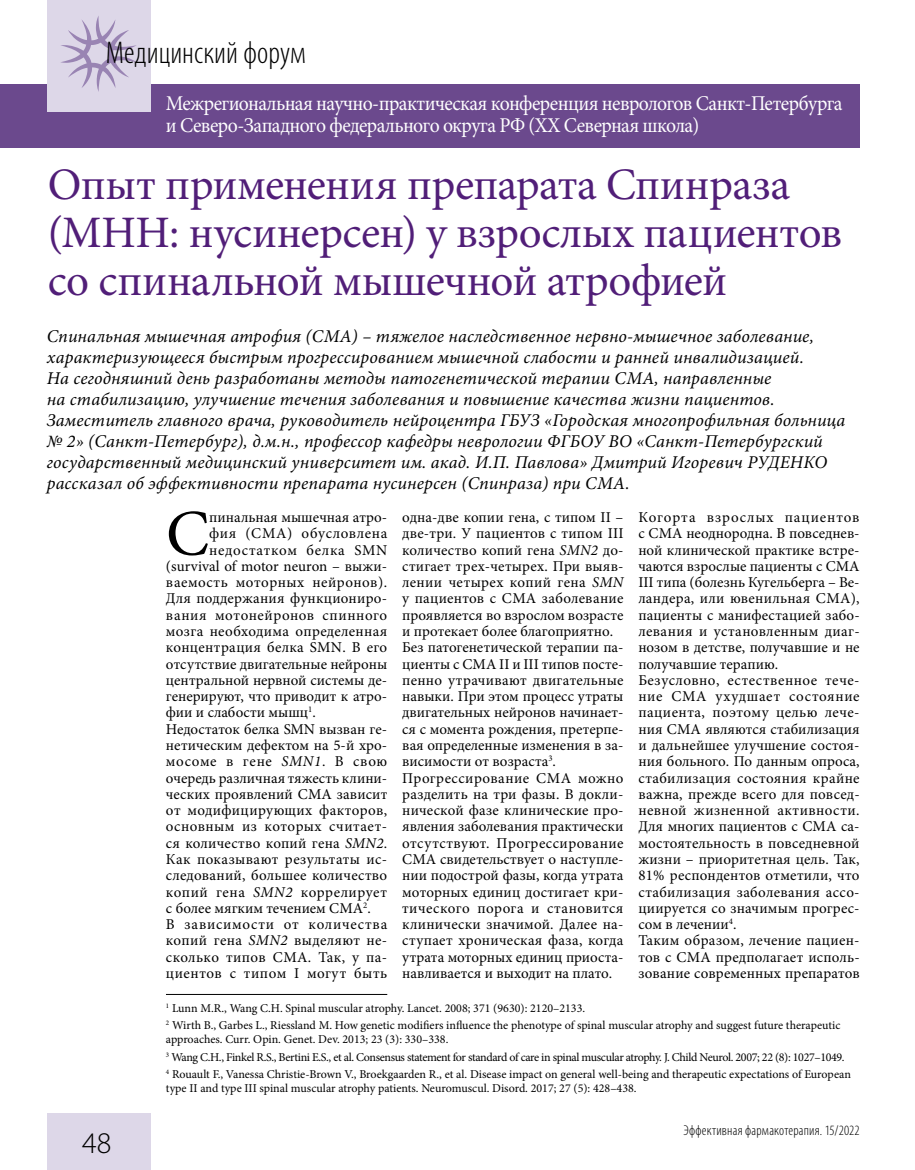
<style>
.page{position:relative;width:915px;height:1170px;background:#fff}
.page>*{position:absolute;margin:0;border:0;box-sizing:border-box;transform-origin:0 0}
.t1{font:65.1px "Minion Pro";color:#000}
.t2{font:45px/48px "Minion Pro";letter-spacing:-.01em;color:#511e78}
.t3{font:300 condensed 31.5px "Myriad Pro";color:#000}
.t4{font:300 30px "Myriad Pro";color:#000}
.t5{font:21px/22.5px "Minion Pro";letter-spacing:-.03em;color:#fff;scale:.94 1}
.t6{font:italic 18px/21px "Minion Pro";letter-spacing:.01em;color:#000}
.t7{font:15px/16.4px "Minion Pro";letter-spacing:.01em;color:#000}
.t8{font:15px "Minion Pro";letter-spacing:.035em;color:#000}
.t9{font:15px "Minion Pro";letter-spacing:.03em;color:#000}
.t10{font:15px "Minion Pro";letter-spacing:.04em;color:#000}
.t11{font:15px "Minion Pro";letter-spacing:.045em;color:#000}
.t12{font:15px "Minion Pro";letter-spacing:.05em;color:#000}
.t13{font:300 condensed 14.25px "Myriad Pro";letter-spacing:.015em;color:#000}
.t14{font:12px/17.7px "Minion Pro";letter-spacing:-.005em;color:#000}
.s1{font-style:italic}
</style>
<div class="page">
<div style="left:0;top:84px;width:859px;height:63px;background:#6b498d"></div>
<div style="left:47px;top:1113px;width:103px;height:56px;background:#ddd7e8"></div>
<div style="left:47px;top:0;width:103px;height:111px;background:#ddd7e8"></div>
<svg style="left:61px;top:16px;width:75px;height:76px"></svg>
<hr style="left:166px;top:994px;width:221px;height:1px;background:#000">
<h3 class="t3" style="left:106px;top:34px;width:201px">Медицинский форум</h3>
<h3 class="t5" style="left:166px;top:92px;width:721px">Межрегиональная научно-практическая конференция неврологов Санкт-Петербурга и Северо-Западного федерального округа РФ (XX Северная школа)</h3>
<h2 class="t2" style="left:48px;top:160px;width:795px">Опыт применения препарата Спинраза (МНН: нусинерсен) у взрослых пациентов со спинальной мышечной атрофией</h2>
<p class="t6" style="left:47px;top:326px;width:799px">Спинальная мышечная атрофия (СМА) – тяжелое наследственное нервно-мышечное заболевание, характеризующееся быстрым прогрессированием мышечной слабости и ранней инвалидизацией.<br>На сегодняшний день разработаны методы патогенетической терапии СМА, направленные<br>на стабилизацию, улучшение течения заболевания и повышение качества жизни пациентов.<br>Заместитель главного врача, руководитель нейроцентра ГБУЗ «Городская многопрофильная больница № 2» (Санкт-Петербург), д.м.н., профессор кафедры неврологии ФГБОУ ВО «Санкт-Петербургский государственный медицинский университет им. акад. И.П. Павлова» Дмитрий Игоревич РУДЕНКО рассказал об эффективности препарата нусинерсен (Спинраза) при СМА.</p>
<h3 class="t4" style="left:82px;top:1126px;width:31px">48</h3>
<h1 class="t1" style="left:166px;top:490px;width:45px">С</h1>
<p class="t7" style="left:209px;top:509px;width:179px">пинальная мышечная атро-</p>
<p class="t7" style="left:402px;top:509px;width:223px">одна-две копии гена, с типом II – две-три. У пациентов с типом III количество копий гена <span class="s1">SMN2</span> до&shy;стигает трех-четырех. При выяв&shy;лении четырех копий гена <span class="s1">SMN </span>у пациентов с СМА заболевание проявляется во взрослом возрасте и протекает более благоприятно.<br>Без патогенетической терапии па&shy;циенты с СМА II и III типов посте&shy;пенно утрачивают двигательные навыки. При этом процесс утраты двигательных нейронов начинает&shy;ся с момента рождения, претерпе&shy;вая определенные изменения в за&shy;висимости от возраста<sup>3</sup>.<br>Прогрессирование СМА можно разделить на три фазы. В докли&shy;нической фазе клинические про&shy;явления заболевания практически отсутствуют. Прогрессирование<br>СМА свидетельствует о наступле&shy;нии подострой фазы, когда утрата моторных единиц достигает кри&shy;тического порога и становится клинически значимой. Далее на&shy;ступает хроническая фаза, когда утрата моторных единиц приоста&shy;навливается и выходит на плато.</p>
<p class="t7" style="left:638px;top:509px;width:223px">Когорта взрослых пациентов с СМА неоднородна. В повседнев&shy;ной клинической практике встре&shy;чаются взрослые пациенты с СМА<br>III типа (болезнь Кугельберга – Ве&shy;ландера, или ювенильная СМА), пациенты с манифестацией забо&shy;левания и установленным диаг&shy;нозом в детстве, получавшие и не получавшие терапию.<br>Безусловно, естественное тече&shy;ние СМА ухудшает состояние пациента, поэтому целью лече&shy;ния СМА являются стабилизация и дальнейшее улучшение состоя&shy;ния больного. По данным опроса, стабилизация состояния крайне важна, прежде всего для повсед&shy;невной жизненной активности.<br>Для многих пациентов с СМА са&shy;мостоятельность в повседневной жизни – приоритетная цель. Так,<br>81% респондентов отметили, что стабилизация заболевания ассо&shy;циируется со значимым прогрес&shy;сом в лечении<sup>4</sup>.<br>Таким образом, лечение пациен&shy;тов с СМА предполагает исполь&shy;зование современных препаратов</p>
<p class="t14" style="left:166px;top:998px;width:675px"><sup>1</sup> Lunn M.R., Wang C.H. Spinal muscular atrophy. Lancet. 2008; 371 (9630): 2120–2133.<br><sup>2</sup> Wirth B., Garbes L., Riessland M. How genetic modifiers influence the phenotype of spinal muscular atrophy and suggest future therapeutic</p>
<p class="t14" style="left:166px;top:1030px;width:686px">approaches. Curr. Opin. Genet. Dev. 2013; 23 (3): 330–338.<br><sup>3</sup> Wang C.H., Finkel R.S., Bertini E.S., et al. Consensus statement for standard of care in spinal muscular atrophy. J. Child Neurol. 2007; 22 (8): 1027–1049.<br><sup>4</sup> Rouault F., Vanessa Christie-Brown V., Broekgaarden R., et al. Disease impact on general well-being and therapeutic expectations of European</p>
<p class="t14" style="left:166px;top:1079px;width:472px">type II and type III spinal muscular atrophy patients. Neuromuscul. Disord. 2017; 27 (5): 428–438.</p>
<p class="t10" style="left:209px;top:523px;width:179px">фия (СМА) обусловлена</p>
<p class="t11" style="left:209px;top:539px;width:179px">недостатком белка SMN</p>
<p class="t7" style="left:166px;top:558px;width:223px">(survival of motor neuron – выжи-</p>
<p class="t8" style="left:166px;top:572px;width:223px">ваемость моторных нейронов).</p>
<p class="t7" style="left:166px;top:590px;width:223px">Для поддержания функциониро-</p>
<p class="t10" style="left:166px;top:604px;width:223px">вания мотонейронов спинного</p>
<p class="t7" style="left:166px;top:623px;width:223px">мозга необходима определенная</p>
<p class="t7" style="left:166px;top:639px;width:223px">концентрация белка SMN. В его</p>
<p class="t7" style="left:166px;top:655px;width:223px">отсутствие двигательные нейроны</p>
<p class="t7" style="left:166px;top:672px;width:223px">центральной нервной системы де-</p>
<p class="t7" style="left:166px;top:688px;width:223px">генерируют, что приводит к атро-</p>
<p class="t7" style="left:166px;top:704px;width:151px">фии и слабости мышц<sup>1</sup>.</p>
<p class="t7" style="left:166px;top:720px;width:223px">Недостаток белка SMN вызван ге-</p>
<p class="t7" style="left:166px;top:737px;width:223px">нетическим дефектом на 5-й хро-</p>
<p class="t11" style="left:166px;top:751px;width:223px">мосоме в гене <span class="s1">SMN1</span>. В свою</p>
<p class="t7" style="left:166px;top:769px;width:223px">очередь различная тяжесть клини-</p>
<p class="t7" style="left:166px;top:785px;width:223px">ческих проявлений СМА зависит</p>
<p class="t7" style="left:166px;top:802px;width:223px">от модифицирующих факторов,</p>
<p class="t9" style="left:166px;top:816px;width:223px">основным из которых считает-</p>
<p class="t7" style="left:166px;top:834px;width:223px">ся количество копий гена <span class="s1">SMN2</span>.</p>
<p class="t7" style="left:166px;top:851px;width:223px">Как показывают результаты ис-</p>
<p class="t7" style="left:166px;top:867px;width:223px">следований, большее количество</p>
<p class="t8" style="left:166px;top:881px;width:223px">копий гена <span class="s1">SMN2</span> коррелирует</p>
<p class="t7" style="left:166px;top:899px;width:206px">с более мягким течением СМА<sup>2</sup>.</p>
<p class="t12" style="left:166px;top:914px;width:223px">В зависимости от количества</p>
<p class="t7" style="left:166px;top:932px;width:223px">копий гена <span class="s1">SMN2</span> выделяют не-</p>
<p class="t9" style="left:166px;top:946px;width:223px">сколько типов СМА. Так, у па-</p>
<p class="t8" style="left:166px;top:963px;width:223px">циентов с типом I могут быть</p>
<p class="t13" style="left:683px;top:1121px;width:178px">Эффективная фармакотерапия. 15/2022</p>
</div>
